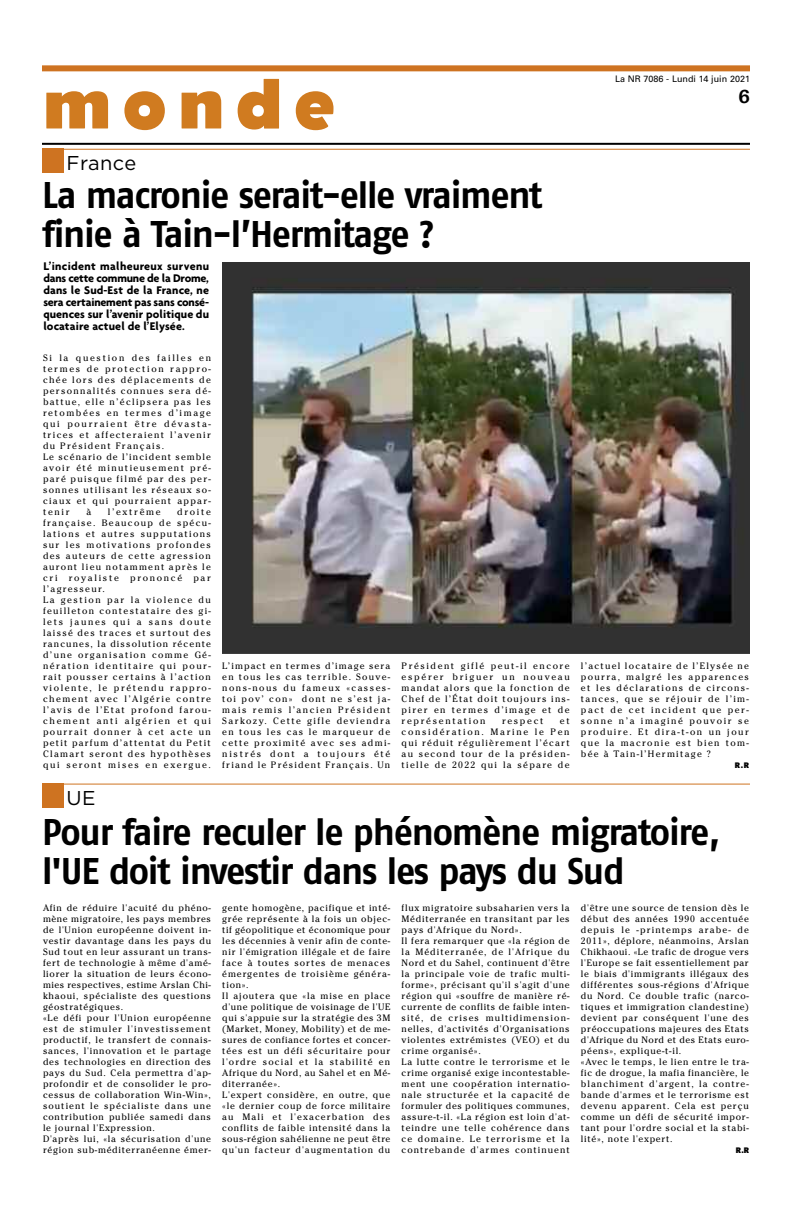
<style>
.page{position:relative;width:792px;height:1224px;background:#fff}
.page>*{position:absolute;margin:0;border:0;box-sizing:border-box;transform-origin:0 0}
.t1{font:700 71px "Eagle";letter-spacing:.145em;color:#d07b20}
.t2{font:700 37.2px/39px "Fago No";letter-spacing:-.035em;color:#000}
.t3{font:20px "Gotham";letter-spacing:.02em;color:#000}
.t4{font:700 19px "Univers";color:#000}
.t5{font:700 12px/12px "Agenda";letter-spacing:.01em;color:#000;text-align:justify}
.t6{font:9.2px/11px "Cheltenham";letter-spacing:.085em;color:#000;text-align:justify}
.t7{font:9.2px/11px "Cheltenham";letter-spacing:.145em;color:#000}
.t8{font:9.2px/11px "Cheltenham";letter-spacing:.14em;color:#000}
.t9{font:9.2px "Cheltenham";letter-spacing:.18em;color:#000}
.t10{font:9px "Univers";color:#000}
.t11{font:900 8px "Corpid";color:#000}
</style>
<div class="page">
<div style="left:42px;top:65px;width:708px;height:6px;background:#ce7321"></div>
<hr style="left:42px;top:143px;width:708px;height:2px;background:#000">
<img style="left:222px;top:263px;width:528px;height:390px">
<hr style="left:42px;top:149px;width:708px;height:1px;background:#ce7321">
<div style="left:42px;top:149px;width:22px;height:24px;background:#ce7321"></div>
<hr style="left:42px;top:784px;width:708px;height:1px;background:#ce7321">
<div style="left:42px;top:784px;width:22px;height:24px;background:#ce7321"></div>
<p class="t1" style="left:42px;top:62px;width:294px">monde</p>
<p class="t10" style="left:615px;top:75px;width:137px">La NR 7086 - Lundi 14 juin 2021</p>
<p class="t4" style="left:738px;top:84px;width:13px">6</p>
<p class="t3" style="left:66px;top:151px;width:71px">France</p>
<p class="t2" style="left:42px;top:179px;width:502px">La macronie serait-elle vraiment finie à Tain-l’Hermitage ?</p>
<p class="t5" style="left:43px;top:260px;width:167px">L’incident malheureux survenu dans cette commune de la Drome, dans le Sud-Est de la France, ne sera certainement pas sans consé&shy;quences sur l’avenir politique du locataire actuel de l’Elysée.</p>
<p class="t8" style="left:43px;top:352px;width:170px">Si la question des failles en termes de protection rappro&shy;chée lors des déplacements de personnalités connues sera dé&shy;battue, elle n’éclipsera pas les retombées en termes d’image qui pourraient être dévasta&shy;trices et affecteraient l’avenir du Président Français.<br>Le scénario de l’incident semble avoir été minutieusement pré&shy;paré puisque filmé par des per&shy;sonnes utilisant les réseaux so&shy;ciaux et qui pourraient appar&shy;tenir</p>
<p class="t6" style="left:86px;top:506px;width:6px">à</p>
<p class="t9" style="left:108px;top:507px;width:54px">l’extrême</p>
<p class="t7" style="left:43px;top:506px;width:170px;text-indent:134px">droite française. Beaucoup de spécu&shy;lations et autres supputations sur les motivations profondes des auteurs de cette agression auront lieu notamment après le cri royaliste prononcé par l’agresseur.<br>La gestion par la violence du feuilleton contestataire des gi&shy;lets jaunes qui a sans doute laissé des traces et surtout des rancunes, la dissolution récente d’une organisation comme Gé&shy;nération identitaire qui pour&shy;rait pousser certains à l’action violente, le prétendu rappro&shy;chement avec l’Algérie contre l’avis de l’Etat profond farou&shy;chement anti algérien et qui pourrait donner à cet acte un petit parfum d’attentat du Petit<br>Clamart seront des hypothèses qui seront mises en exergue.</p>
<p class="t3" style="left:66px;top:786px;width:30px">UE</p>
<p class="t6" style="left:222px;top:660px;width:170px">L’impact en termes d’image sera en tous les cas terrible. Souve&shy;nons-nous du fameux «casses&shy;toi pov’ con» dont ne s’est ja&shy;mais remis l’ancien Président Sarkozy. Cette gifle deviendra en tous les cas le marqueur de cette proximité avec ses admi&shy;nistrés dont a toujours été friand le Président Français. Un</p>
<p class="t6" style="left:402px;top:660px;width:170px">Président giflé peut-il encore espérer briguer un nouveau mandat alors que la fonction de Chef de l’État doit toujours ins&shy;pirer en termes d’image et de représentation</p>
<p class="t6" style="left:402px;top:715px;width:170px;text-indent:158px">et considération. Marine le Pen qui réduit régulièrement l’écart au second tour de la présiden&shy;tielle de 2022 qui la sépare de</p>
<p class="t9" style="left:502px;top:715px;width:43px">respect</p>
<p class="t6" style="left:581px;top:660px;width:170px">l’actuel locataire de l’Elysée ne pourra, malgré les apparences et les déclarations de circons&shy;tances, que se réjouir de l’im&shy;pact de cet incident que per&shy;sonne n’a imaginé pouvoir se produire. Et dira-t-on un jour que la macronie est bien tom&shy;bée à Tain-l’Hermitage ?</p>
<p class="t11" style="left:735px;top:762px;width:16px">R.R</p>
<p class="t2" style="left:42px;top:816px;width:680px">Pour faire reculer le phénomène migratoire, l'UE doit investir dans les pays du Sud</p>
<p class="t6" style="left:43px;top:902px;width:170px;text-align:left">Afin de réduire l'acuité du phéno&shy;mène migratoire, les pays membres de l'Union européenne doivent in&shy;vestir davantage dans les pays du Sud tout en leur assurant un trans&shy;fert de technologie à même d'amé&shy;liorer la situation de leurs écono&shy;mies respectives, estime Arslan Chi&shy;khaoui, spécialiste des questions géostratégiques.<br>«Le défi pour l'Union européenne est de stimuler l'investissement productif, le transfert de connais&shy;sances, l'innovation et le partage des technologies en direction des pays du Sud. Cela permettra d'ap&shy;profondir et de consolider le pro&shy;cessus de collaboration Win-Win», soutient le spécialiste dans une contribution publiée samedi dans le journal l'Expression.<br>D'après lui, «la sécurisation d'une région sub-méditerranéenne émer-</p>
<p class="t6" style="left:222px;top:902px;width:170px;text-align:left">gente homogène, pacifique et inté&shy;grée représente à la fois un objec&shy;tif géopolitique et économique pour les décennies à venir afin de conte&shy;nir l'émigration illégale et de faire face à toutes sortes de menaces émergentes de troisième généra&shy;tion».<br>Il ajoutera que «la mise en place d'une politique de voisinage de l'UE qui s'appuie sur la stratégie des 3M (Market, Money, Mobility) et de me&shy;sures de confiance fortes et concer&shy;tées est un défi sécuritaire pour l'ordre social et la stabilité en<br>Afrique du Nord, au Sahel et en Mé&shy;diterranée».<br>L'expert considère, en outre, que «le dernier coup de force militaire au Mali et l'exacerbation des conflits de faible intensité dans la sous-région sahélienne ne peut être qu'un facteur d'augmentation du</p>
<p class="t6" style="left:402px;top:902px;width:170px;text-align:left">flux migratoire subsaharien vers la Méditerranée en transitant par les pays d'Afrique du Nord».<br>Il fera remarquer que «la région de la Méditerranée, de l'Afrique du Nord et du Sahel, continuent d'être la principale voie de trafic multi&shy;forme», précisant qu'il s'agit d'une région qui «souffre de manière ré&shy;currente de conflits de faible inten&shy;sité, de crises multidimension&shy;nelles, d'activités d'Organisations violentes extrémistes (VEO) et du crime organisé».<br>La lutte contre le terrorisme et le crime organisé exige incontestable&shy;ment une coopération internatio&shy;nale structurée et la capacité de formuler des politiques communes, assure-t-il. «La région est loin d'at&shy;teindre une telle cohérence dans ce domaine. Le terrorisme et la contrebande d'armes continuent</p>
<p class="t6" style="left:581px;top:902px;width:170px;text-align:left">d'être une source de tension dès le début des années 1990 accentuée depuis le -printemps arabe- de 2011», déplore, néanmoins, Arslan Chikhaoui. «Le trafic de drogue vers l'Europe se fait essentiellement par le biais d'immigrants illégaux des différentes sous-régions d'Afrique du Nord. Ce double trafic (narco&shy;tiques et immigration clandestine) devient par conséquent l'une des préoccupations majeures des Etats d'Afrique du Nord et des Etats euro&shy;péens», explique-t-il.<br>«Avec le temps, le lien entre le tra&shy;fic de drogue, la mafia financière, le blanchiment d'argent, la contre&shy;bande d'armes et le terrorisme est devenu apparent. Cela est perçu comme un défi de sécurité impor&shy;tant pour l'ordre social et la stabi&shy;lité», note l'expert.</p>
<p class="t11" style="left:736px;top:1147px;width:15px">R.R</p>
</div>
